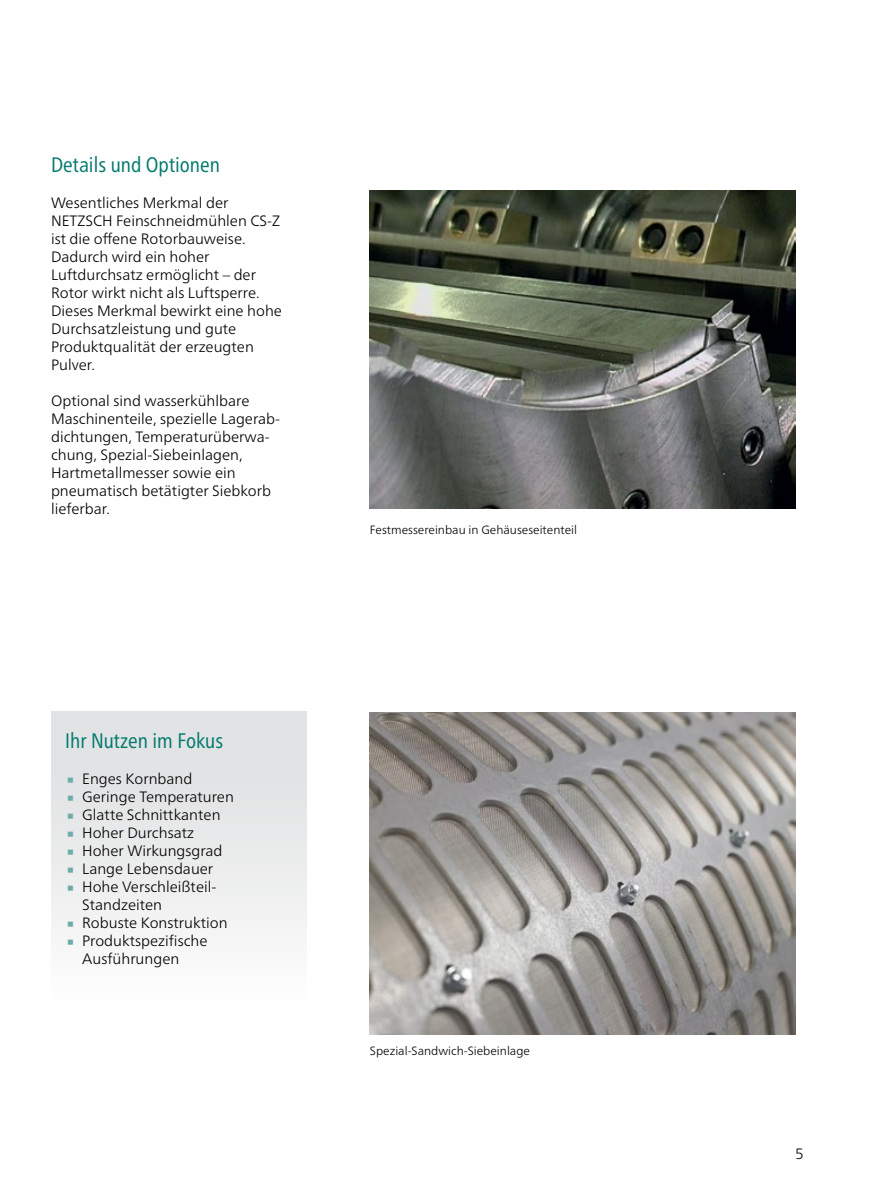
<style>
.page{position:relative;width:893px;height:1191px;background:#fff}
.page>*{position:absolute;margin:0;border:0;box-sizing:border-box;transform-origin:0 0}
.t1{font:45px "Frutiger Neue LTW1 G";color:#6daca8}
.t2{font:condensed 21px "Frutiger Neue LTW1 G";color:#00796d}
.t3{font:300 15px/18px "Frutiger Neue LTW1 G";color:#000}
.t4{font:300 12px "Frutiger Neue LTW1 G";color:#000}
</style>
<div class="page">
<img style="left:370px;top:191px;width:425px;height:317px">
<img style="left:370px;top:712px;width:425px;height:322px">
<div style="left:51px;top:711px;width:255px;height:289px;background:linear-gradient(to bottom,#dddedf,#fbfcfc)"></div>
<h2 class="t2" style="left:51px;top:149px;width:170px">Details und Optionen</h2>
<p class="t3" style="left:51px;top:193px;width:232px">Wesentliches Merkmal der<br>NETZSCH Feinschneidmühlen CS-Z ist die offene Rotorbauweise.<br>Dadurch wird ein hoher<br>Luftdurchsatz ermöglicht – der<br>Rotor wirkt nicht als Luftsperre.<br>Dieses Merkmal bewirkt eine hohe<br>Durchsatzleistung und gute<br>Produktqualität der erzeugten<br>Pulver.</p>
<p class="t3" style="left:51px;top:391px;width:231px">Optional sind wasserkühlbare<br>Maschinenteile, spezielle Lagerab&shy;dichtungen, Temperaturüberwa&shy;chung, Spezial-Siebeinlagen,<br>Hartmetallmesser sowie ein pneumatisch betätigter Siebkorb lieferbar.</p>
<h2 class="t2" style="left:65px;top:725px;width:160px">Ihr Nutzen im Fokus</h2>
<h1 class="t1" style="left:65px;top:749px;width:12px">∙</h1>
<p class="t3" style="left:82px;top:769px;width:112px">Enges Kornband</p>
<h1 class="t1" style="left:65px;top:767px;width:12px">∙</h1>
<p class="t3" style="left:82px;top:787px;width:153px">Geringe Temperaturen</p>
<h1 class="t1" style="left:65px;top:785px;width:12px">∙</h1>
<p class="t3" style="left:82px;top:805px;width:140px">Glatte Schnittkanten</p>
<h1 class="t1" style="left:65px;top:803px;width:12px">∙</h1>
<p class="t3" style="left:82px;top:823px;width:113px">Hoher Durchsatz</p>
<h1 class="t1" style="left:65px;top:821px;width:12px">∙</h1>
<p class="t3" style="left:82px;top:841px;width:142px">Hoher Wirkungsgrad</p>
<h1 class="t1" style="left:65px;top:839px;width:12px">∙</h1>
<p class="t3" style="left:82px;top:859px;width:133px">Lange Lebensdauer</p>
<h1 class="t1" style="left:65px;top:857px;width:12px">∙</h1>
<p class="t3" style="left:82px;top:877px;width:136px">Hohe Verschleißteil-<br>Standzeiten</p>
<h1 class="t1" style="left:65px;top:893px;width:12px">∙</h1>
<p class="t3" style="left:82px;top:913px;width:147px">Robuste Konstruktion</p>
<h1 class="t1" style="left:65px;top:911px;width:12px">∙</h1>
<p class="t3" style="left:82px;top:931px;width:127px">Produktspezifische<br>Ausführungen</p>
<p class="t4" style="left:370px;top:523px;width:209px">Festmessereinbau in Gehäuseseitenteil</p>
<p class="t4" style="left:370px;top:1043px;width:161px">Spezial-Sandwich-Siebeinlage</p>
<p class="t3" style="left:795px;top:1144px;width:10px">5</p>
</div>
